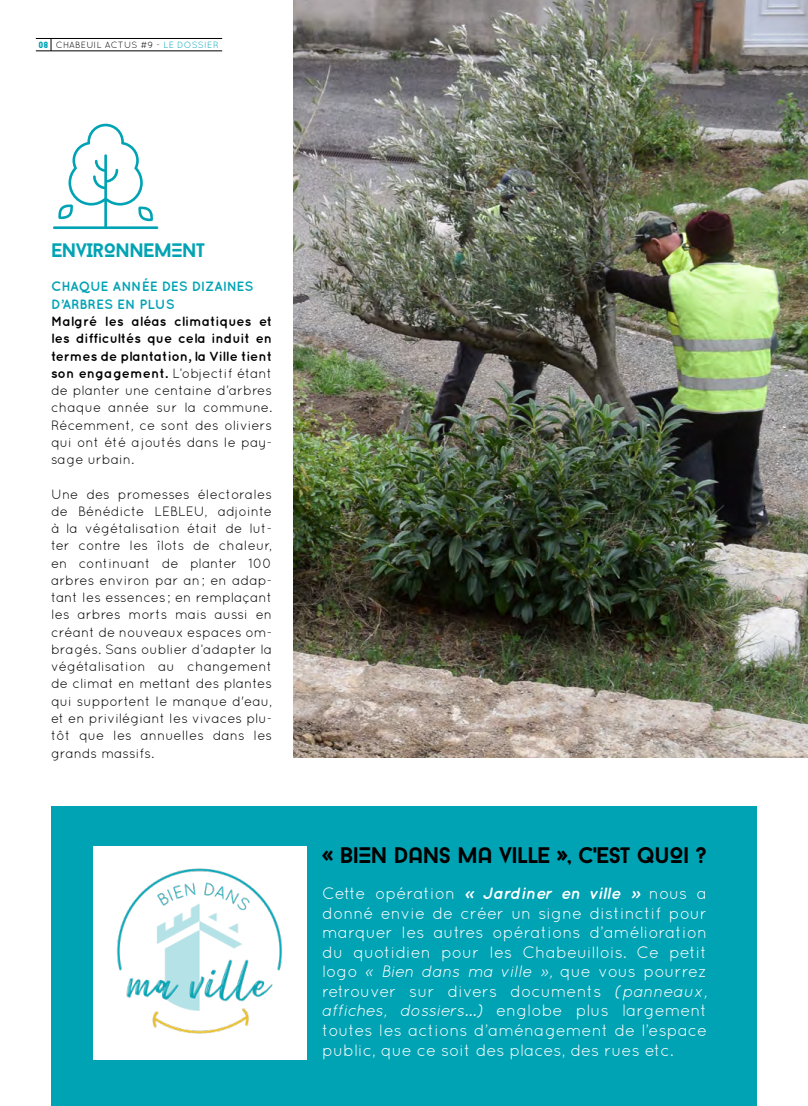
<style>
.page{position:relative;width:808px;height:1106px;background:#fff}
.page>*{position:absolute;margin:0;border:0;box-sizing:border-box;transform-origin:0 0}
.t1{font:700 22.5px "Baron Neue";letter-spacing:-.03em;color:#000}
.t2{font:700 19.5px "Baron Neue";letter-spacing:-.03em;color:#00a3b4}
.t3{font:16.5px/19.5px "Quicksand";color:#fff;text-align:justify}
.t4{font:13.5px/17.2px "Quicksand";color:#000;text-align:justify}
.t5{font:700 13.5px/17.2px "Quicksand";color:#00a3b4}
.t6{font:9px "Quicksand";letter-spacing:.03em;color:#000}
.t7{font:900 9px "Baron Neue";color:#00a3b4}
.s1{color:#00a3b4}
.s2{font-weight:700}
.s3{font-weight:700;font-style:italic}
.s4{font-style:italic}
</style>
<div class="page">
<svg style="left:51px;top:39px;width:1px;height:12px"></svg>
<svg style="left:53px;top:124px;width:105px;height:105px"></svg>
<div style="left:51px;top:806px;width:706px;height:300px;background:#00a3b4"></div>
<img style="left:93px;top:846px;width:213px;height:213px">
<hr style="left:36px;top:38px;width:186px;height:1px;background:#000">
<hr style="left:36px;top:51px;width:186px;height:1px;background:#000">
<img style="left:293px;top:0;width:515px;height:757px">
<p class="t7" style="left:39px;top:39px;width:11px">08</p>
<p class="t6" style="left:56px;top:39px;width:164px">CHABEUIL ACTUS #9 - <span class="s1">LE DOSSIER</span></p>
<h2 class="t2" style="left:51px;top:238px;width:155px">ENVIRONNEMENT</h2>
<p class="t5" style="left:51px;top:278px;width:204px">CHAQUE ANNÉE DES DIZAINES<br>D’ARBRES EN PLUS</p>
<p class="t4" style="left:51px;top:312px;width:223px"><span class="s2">Malgré les aléas climatiques et les difficultés que cela induit en termes de plantation, la Ville tient son engagement.</span> L’objectif étant de planter une centaine d’arbres chaque année sur la commune.<br>Récemment, ce sont des oliviers qui ont été ajoutés dans le pay&shy;sage urbain.</p>
<p class="t4" style="left:51px;top:485px;width:223px">Une des promesses électorales de Bénédicte LEBLEU, adjointe à la végétalisation était de lut&shy;ter contre les îlots de chaleur, en continuant de planter 100 arbres environ par an; en adap&shy;tant les essences ; en remplaçant les arbres morts mais aussi en créant de nouveaux espaces om&shy;bragés. Sans oublier d’adapter la végétalisation au changement de climat en mettant des plantes qui supportent le manque d'eau, et en privilégiant les vivaces plu&shy;tôt que les annuelles dans les grands massifs.</p>
<h1 class="t1" style="left:322px;top:840px;width:386px">« BIEN DANS MA VILLE », C'EST QUOI ?</h1>
<p class="t3" style="left:322px;top:883px;width:386px">Cette opération <span class="s3">« Jardiner en ville »</span> nous a donné envie de créer un signe distinctif pour marquer les autres opérations d’amélioration du quotidien pour les Chabeuillois. Ce petit logo <span class="s4">« Bien dans ma ville »,</span> que vous pourrez retrouver sur divers documents <span class="s4">(panneaux, affiches, dossiers…)</span> englobe plus largement toutes les actions d’aménagement de l’espace public, que ce soit des places, des rues etc.</p>
</div>
